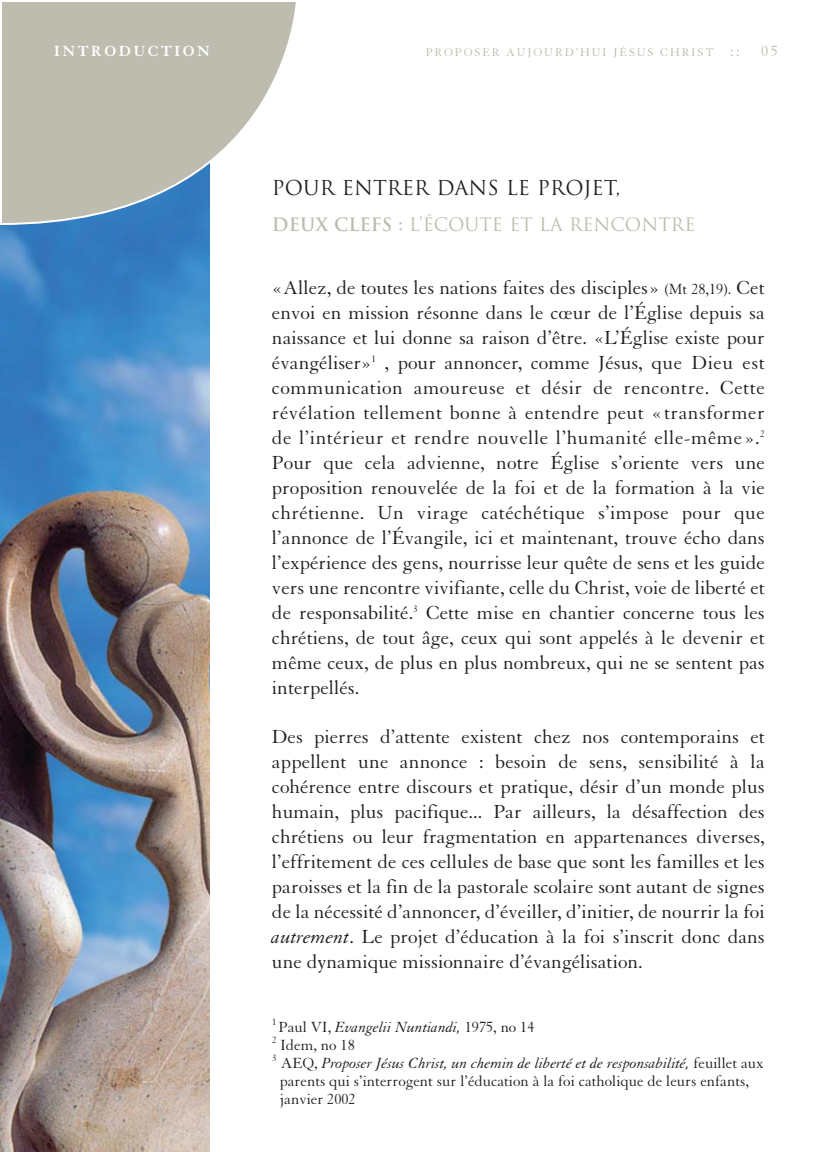
<style>
.page{position:relative;width:828px;height:1152px;background:#fff}
.page>*{position:absolute;margin:0;border:0;box-sizing:border-box;transform-origin:0 0}
.t1{font:20.6px/25px "Granjon";color:#231f20;text-align:justify}
.t2{font:20px "Trajan";color:#231f20}
.t3{font:18px "Trajan";color:#bdbcaf}
.t4{font:italic 16px "Granjon";color:#231f20}
.t5{font:16px "Granjon";color:#231f20}
.t6{font:700 16px "Granjon";letter-spacing:.155em;color:#fff}
.t7{font:16px "Granjon";color:#bdbcaf}
.t8{font:12px "Granjon";letter-spacing:.155em;color:#bdbcaf}
.s1{font-size:16px}
.s2{font-weight:700}
.s3{font-style:italic}
.s4{font-style:normal}
</style>
<div class="page">
<img style="left:0;top:225px;width:210px;height:927px">
<svg style="left:2px;top:2px;width:294px;height:223px"></svg>
<p class="t6" style="left:54px;top:45px;width:157px">INTRODUCTION</p>
<p class="t8" style="left:426px;top:48px;width:315px">PROPOSER AUJOURD’HUI JÉSUS CHRIST <span class="s1">::</span></p>
<p class="t7" style="left:761px;top:45px;width:18px">05</p>
<p class="t2" style="left:272px;top:176px;width:350px">POUR ENTRER DANS LE PROJET,</p>
<p class="t3" style="left:272px;top:214px;width:425px"><span class="s2">DEUX CLEFS :</span> L’ÉCOUTE ET LA RENCONTRE</p>
<p class="t1" style="left:272px;top:277px;width:494px">«Allez, de toutes les nations faites des disciples» <span class="s1">(Mt 28,19).</span> Cet envoi en mission résonne dans le cœur de l’Église depuis sa naissance et lui donne sa raison d’être. «L’Église existe pour évangéliser»<sup>1</sup> , pour annoncer, comme Jésus, que Dieu est communication amoureuse et désir de rencontre. Cette révélation tellement bonne à entendre peut «transformer de l’intérieur et rendre nouvelle l’humanité elle-même».<sup>2<br></sup>Pour que cela advienne, notre Église s’oriente vers une proposition renouvelée de la foi et de la formation à la vie chrétienne. Un virage catéchétique s’impose pour que l’annonce de l’Évangile, ici et maintenant, trouve écho dans l’expérience des gens, nourrisse leur quête de sens et les guide vers une rencontre vivifiante, celle du Christ, voie de liberté et de responsabilité.<sup>3</sup> Cette mise en chantier concerne tous les chrétiens, de tout âge, ceux qui sont appelés à le devenir et même ceux, de plus en plus nombreux, qui ne se sentent pas interpellés.</p>
<p class="t1" style="left:272px;top:726px;width:494px">Des pierres d’attente existent chez nos contemporains et appellent une annonce : besoin de sens, sensibilité à la cohérence entre discours et pratique, désir d’un monde plus humain, plus pacifique... Par ailleurs, la désaffection des chrétiens ou leur fragmentation en appartenances diverses, l’effritement de ces cellules de base que sont les familles et les paroisses et la fin de la pastorale scolaire sont autant de signes de la nécessité d’annoncer, d’éveiller, d’initier, de nourrir la foi <span class="s3">autrement</span>. Le projet d’éducation à la foi s’inscrit donc dans une dynamique missionnaire d’évangélisation.</p>
<p class="t4" style="left:272px;top:1021px;width:264px"><sup>1</sup> <span class="s4">Paul VI,</span> Evangelii Nuntiandi, <span class="s4">1975, no 14</span></p>
<p class="t5" style="left:272px;top:1039px;width:84px"><sup>2</sup> Idem, no 18</p>
<p class="t4" style="left:272px;top:1057px;width:493px"><sup>3</sup> <span class="s4">AEQ,</span> Proposer Jésus Christ, un chemin de liberté et de responsabilité, <span class="s4">feuillet aux</span></p>
<p class="t5" style="left:280px;top:1075px;width:471px">parents qui s’interrogent sur l’éducation à la foi catholique de leurs enfants,</p>
<p class="t5" style="left:280px;top:1093px;width:77px">janvier 2002</p>
</div>
